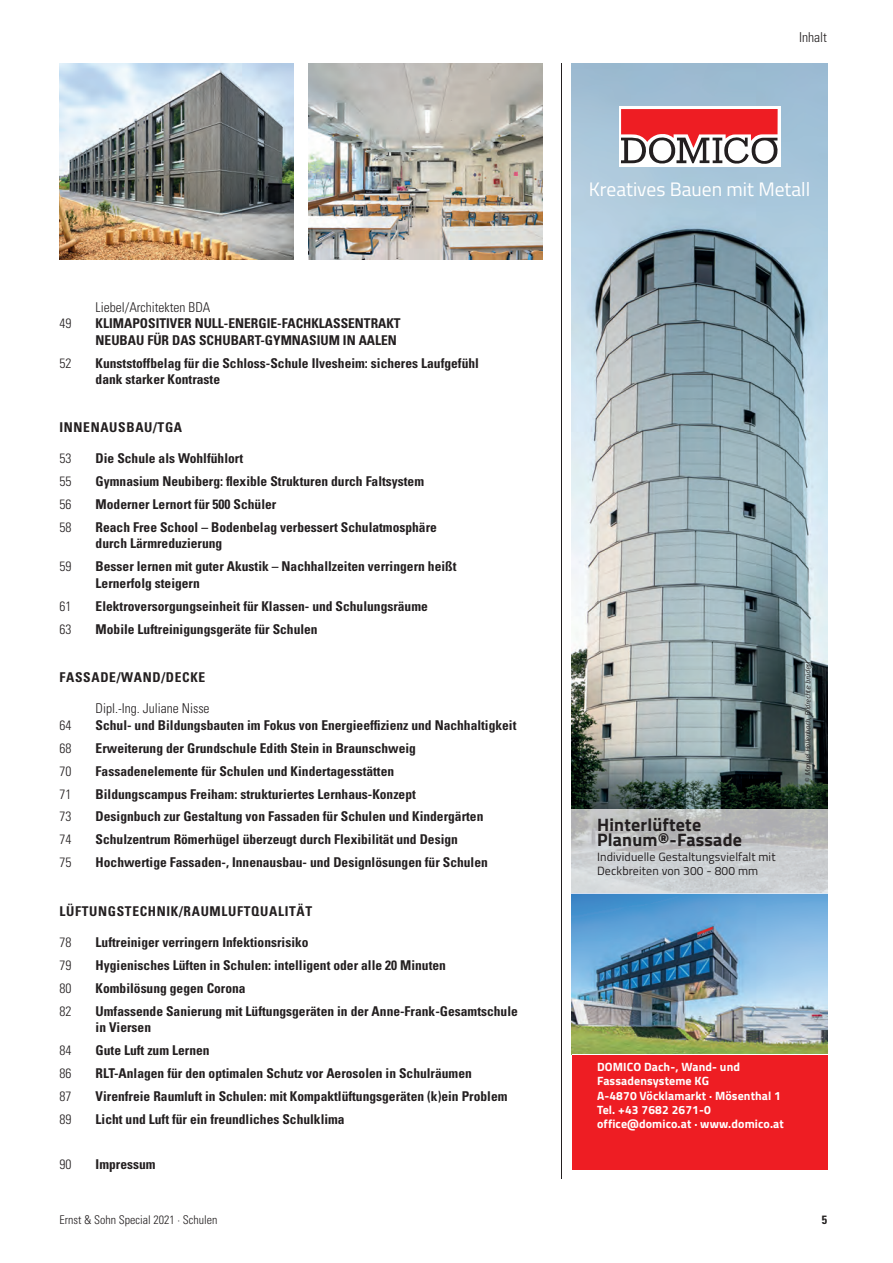
<style>
.page{position:relative;width:893px;height:1263px;background:#fff}
.page>*{position:absolute;margin:0;border:0;box-sizing:border-box;transform-origin:0 0}
.t1{font:19.5px "Titillium";color:#fff}
.t2{font:700 18px/14.7px "Titillium";letter-spacing:.01em;color:#231f20}
.t3{font:300 condensed 13.65px "Univers LT Std";color:#231f20}
.t4{font:700 condensed 13.5px/16.5px "Univers LT Std";color:#231f20}
.t5{font:300 condensed 13.5px "Univers LT Std";color:#231f20}
.t6{font:700 condensed 13.5px "Univers LT Std";letter-spacing:.05em;color:#231f20}
.t7{font:700 12px/14.4px "Titillium";letter-spacing:.01em;color:#fff}
.t8{font:12px/14.7px "Titillium";letter-spacing:.01em;color:#231f20}
.t9{font:300 condensed 12px "Univers LT Std";color:#231f20}
.t10{font:700 condensed 12px "Univers LT Std";color:#231f20}
.t11{font:italic 7.5px "Titillium";color:#231f20}
</style>
<div class="page">
<hr style="left:561px;top:64px;width:1px;height:1115px;background:#231f20">
<img style="left:572px;top:64px;width:255px;height:990px">
<div style="left:619px;top:106px;width:161px;height:60px;background:#fff"></div>
<svg style="left:621px;top:109px;width:157px;height:55px"></svg>
<div style="left:572px;top:1055px;width:255px;height:114px;background:#ee1d23"></div>
<img style="left:572px;top:893px;width:255px;height:1px">
<img style="left:59px;top:64px;width:234px;height:195px">
<img style="left:308px;top:64px;width:234px;height:195px">
<p class="t3" style="left:799px;top:29px;width:30px">Inhalt</p>
<p class="t5" style="left:96px;top:299px;width:116px">Liebel/Architekten BDA</p>
<p class="t5" style="left:59px;top:315px;width:13px">49</p>
<p class="t4" style="left:96px;top:315px;width:307px">KLIMAPOSITIVER NULL-ENERGIE- FACHKLASSENTRAKT<br>NEUBAU FÜR DAS SCHUBART-GYMNASIUM IN AALEN</p>
<p class="t5" style="left:59px;top:355px;width:13px">52</p>
<p class="t4" style="left:96px;top:354px;width:385px">Kunststoffbelag für die Schloss-Schule Ilvesheim: sicheres Laufgefühl dank starker Kontraste</p>
<p class="t6" style="left:59px;top:419px;width:124px">INNENAUSBAU/TGA</p>
<p class="t5" style="left:59px;top:450px;width:13px">53</p>
<p class="t4" style="left:96px;top:450px;width:149px">Die Schule als Wohlfühlort</p>
<p class="t5" style="left:59px;top:473px;width:13px">55</p>
<p class="t4" style="left:96px;top:473px;width:330px">Gymnasium Neubiberg: flexible Strukturen durch Faltsystem</p>
<p class="t5" style="left:59px;top:496px;width:13px">56</p>
<p class="t4" style="left:96px;top:496px;width:182px">Moderner Lernort für 500 Schüler</p>
<p class="t5" style="left:59px;top:519px;width:13px">58</p>
<p class="t4" style="left:96px;top:519px;width:343px">Reach Free School – Bodenbelag verbessert Schulatmosphäre durch Lärmreduzierung</p>
<p class="t5" style="left:59px;top:558px;width:13px">59</p>
<p class="t4" style="left:96px;top:558px;width:362px">Besser lernen mit guter Akustik – Nachhallzeiten verringern heißt<br>Lernerfolg steigern</p>
<p class="t5" style="left:59px;top:598px;width:13px">61</p>
<p class="t4" style="left:96px;top:597px;width:334px">Elektroversorgungseinheit für Klassen- und Schulungsräume</p>
<p class="t5" style="left:59px;top:621px;width:13px">63</p>
<p class="t4" style="left:96px;top:620px;width:223px">Mobile Luftreinigungsgeräte für Schulen</p>
<p class="t6" style="left:59px;top:669px;width:147px">FASSADE/WAND/DECKE</p>
<p class="t5" style="left:96px;top:700px;width:115px">Dipl.-Ing. Juliane Nisse</p>
<p class="t5" style="left:59px;top:717px;width:13px">64</p>
<p class="t4" style="left:96px;top:717px;width:422px">Schul- und Bildungsbauten im Fokus von Energieeffizienz und Nachhaltigkeit</p>
<p class="t5" style="left:59px;top:740px;width:13px">68</p>
<p class="t4" style="left:96px;top:740px;width:322px">Erweiterung der Grundschule Edith Stein in Braunschweig</p>
<p class="t5" style="left:59px;top:763px;width:13px">70</p>
<p class="t4" style="left:96px;top:762px;width:300px">Fassadenelemente für Schulen und Kindertagesstätten</p>
<p class="t5" style="left:59px;top:786px;width:13px">71</p>
<p class="t4" style="left:96px;top:785px;width:322px">Bildungscampus Freiham: strukturiertes Lernhaus-Konzept</p>
<p class="t5" style="left:59px;top:808px;width:13px">73</p>
<p class="t4" style="left:96px;top:808px;width:389px">Designbuch zur Gestaltung von Fassaden für Schulen und Kindergärten</p>
<p class="t5" style="left:59px;top:831px;width:13px">74</p>
<p class="t4" style="left:96px;top:831px;width:364px">Schulzentrum Römerhügel überzeugt durch Flexibilität und Design</p>
<p class="t5" style="left:59px;top:854px;width:13px">75</p>
<p class="t4" style="left:96px;top:854px;width:394px">Hochwertige Fassaden-, Innenausbau- und Designlösungen für Schulen</p>
<p class="t6" style="left:59px;top:902px;width:254px">LÜFTUNGSTECHNIK/RAUMLUFTQUALITÄT</p>
<p class="t5" style="left:59px;top:934px;width:13px">78</p>
<p class="t4" style="left:96px;top:934px;width:214px">Luftreiniger verringern Infektionsrisiko</p>
<p class="t5" style="left:59px;top:957px;width:13px">79</p>
<p class="t4" style="left:96px;top:957px;width:352px">Hygienisches Lüften in Schulen: intelligent oder alle 20 Minuten</p>
<p class="t5" style="left:59px;top:980px;width:13px">80</p>
<p class="t4" style="left:96px;top:980px;width:151px">Kombilösung gegen Corona</p>
<p class="t5" style="left:59px;top:1003px;width:13px">82</p>
<p class="t4" style="left:96px;top:1003px;width:424px">Umfassende Sanierung mit Lüftungsgeräten in der Anne-Frank-Gesamtschule in Viersen</p>
<p class="t5" style="left:59px;top:1042px;width:13px">84</p>
<p class="t4" style="left:96px;top:1042px;width:115px">Gute Luft zum Lernen</p>
<p class="t5" style="left:59px;top:1065px;width:13px">86</p>
<p class="t4" style="left:96px;top:1065px;width:378px">RLT-Anlagen für den optimalen Schutz vor Aerosolen in Schulräumen</p>
<p class="t5" style="left:59px;top:1088px;width:13px">87</p>
<p class="t4" style="left:96px;top:1088px;width:413px">Virenfreie Raumluft in Schulen: mit Kompaktlüftungsgeräten (k)ein Problem</p>
<p class="t5" style="left:59px;top:1111px;width:13px">89</p>
<p class="t4" style="left:96px;top:1111px;width:250px">Licht und Luft für ein freundliches Schulklima</p>
<p class="t5" style="left:59px;top:1156px;width:13px">90</p>
<p class="t4" style="left:96px;top:1156px;width:61px">Impressum</p>
<h1 class="t1" style="left:589px;top:175px;width:223px">Kreatives Bauen mit Metall</h1>
<h2 class="t2" style="left:597px;top:816px;width:146px">Hinterlüftete<br>Planum®-Fassade</h2>
<p class="t8" style="left:597px;top:848px;width:180px">Individuelle Gestaltungsvielfalt mit<br>Deckbreiten von 300 - 800 mm</p>
<p class="t11" style="left:802px;top:782px;width:123px;rotate:-90deg">© Manuel Hollenbach, Bildrechte: brüderl.</p>
<p class="t7" style="left:597px;top:1059px;width:188px">DOMICO Dach-, Wand- und<br>Fassadensysteme KG<br>A-4870 Vöcklamarkt · Mösenthal 1<br>Tel. +43 7682 2671-0 office@domico.at · www.domico.at</p>
<p class="t9" style="left:59px;top:1212px;width:159px">Ernst &amp; Sohn Special 2021 · Schulen</p>
<p class="t10" style="left:822px;top:1212px;width:7px">5</p>
</div>
